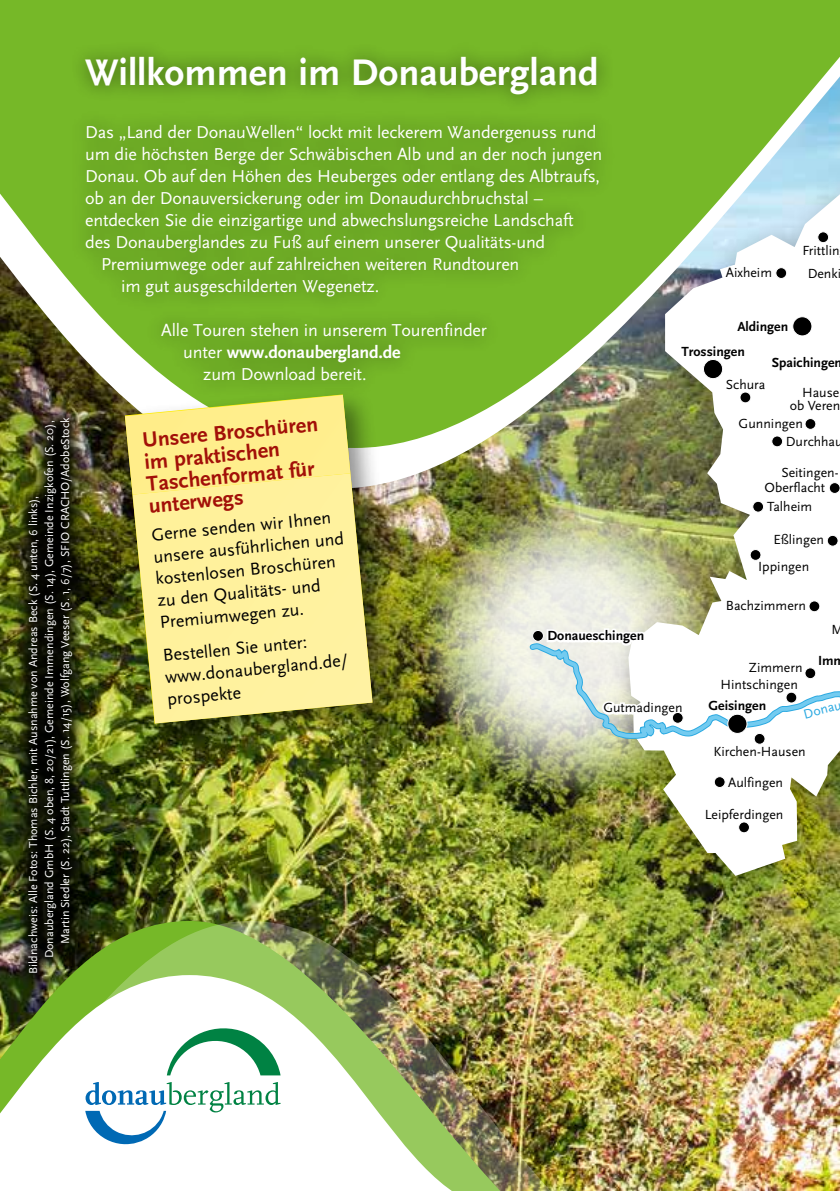
<style>
.page{position:relative;width:840px;height:1191px;background:#fff}
.page>*{position:absolute;margin:0;border:0;box-sizing:border-box;transform-origin:0 0}
.t1{font:700 38.6px "Scala Sans";color:#fff}
.t2{font:700 22px/22.2px "Scala Sans OT";color:#a21008}
.t3{font:18px "Scala Sans";letter-spacing:-.01em;color:#fff}
.t4{font:18px/22px "Scala Sans";color:#000}
.t5{font:700 18px "Scala Sans";letter-spacing:-.01em;color:#fff}
.t6{font:13.8px/13.6px "Scala Sans";color:#000;text-align:right}
.t7{font:700 13.8px "Scala Sans";color:#000}
.t8{font:13.8px "Scala Sans";color:#2ba9e1}
.t9{font:12px "Scala Sans OT";color:#fff}
.s1{font-weight:400}
</style>
<div class="page">
<img style="left:0;top:488px;width:839px;height:433px">
<img style="left:423px;top:497px;width:296px;height:296px;border-radius:50%">
<svg style="left:0;top:0;width:839px;height:448px;fill:#76b828"></svg>
<img style="left:599px;top:65px;width:240px;height:825px">
<img style="left:628px;top:194px;width:211px;height:682px">
<img style="left:527px;top:315px;width:312px;height:425px">
<svg style="left:544px;top:626px;width:102px;height:22px"></svg>
<svg style="left:599px;top:698px;width:86px;height:22px"></svg>
<div style="left:532px;top:630px;width:11px;height:12px;background:#000;border:1px solid #fff;border-radius:50%"></div>
<div style="left:804px;top:418px;width:11px;height:12px;background:#000;border:1px solid #fff;border-radius:50%"></div>
<svg style="left:770px;top:435px;width:12px;height:12px"></svg>
<svg style="left:713px;top:776px;width:12px;height:12px"></svg>
<div style="left:753px;top:733px;width:12px;height:11px;background:#000;border:1px solid #fff;border-radius:50%"></div>
<svg style="left:737px;top:821px;width:12px;height:12px"></svg>
<div style="left:671px;top:712px;width:12px;height:11px;background:#000;border:1px solid #fff;border-radius:50%"></div>
<div style="left:727px;top:713px;width:20px;height:21px;background:#000;border:1px solid #fff;border-radius:50%"></div>
<div style="left:785px;top:691px;width:11px;height:12px;background:#000;border:1px solid #fff;border-radius:50%"></div>
<div style="left:804px;top:667px;width:11px;height:12px;background:#000;border:1px solid #fff;border-radius:50%"></div>
<div style="left:808px;top:600px;width:11px;height:12px;background:#000;border:1px solid #fff;border-radius:50%"></div>
<div style="left:826px;top:535px;width:12px;height:11px;background:#000;border:1px solid #fff;border-radius:50%"></div>
<div style="left:749px;top:549px;width:12px;height:12px;background:#000;border:1px solid #fff;border-radius:50%"></div>
<svg style="left:791px;top:316px;width:21px;height:20px"></svg>
<div style="left:828px;top:482px;width:11px;height:12px;background:#000;border:1px solid #fff;border-radius:50%"></div>
<svg style="left:774px;top:267px;width:12px;height:12px"></svg>
<svg style="left:702px;top:359px;width:20px;height:20px"></svg>
<svg style="left:816px;top:231px;width:12px;height:12px"></svg>
<div style="left:739px;top:391px;width:11px;height:12px;background:#000;border:1px solid #fff;border-radius:50%"></div>
<svg style="left:751px;top:501px;width:12px;height:11px"></svg>
<img style="left:0;top:921px;width:839px;height:270px">
<img style="left:0;top:975px;width:738px;height:216px">
<svg style="left:85px;top:1082px;width:195px;height:62px"></svg>
<svg style="left:167px;top:1027px;width:113px;height:48px"></svg>
<div style="left:68px;top:39px;width:551px;height:360px;background:#000;opacity:.5"></div>
<img style="left:10px;top:399px;width:80px;height:592px">
<div style="left:117px;top:386px;width:286px;height:367px;background:#000;opacity:.45"></div>
<svg style="left:125px;top:395px;width:247px;height:328px"></svg>
<svg style="left:125px;top:395px;width:225px;height:99px"></svg>
<h1 class="t1" style="left:85px;top:52px;width:515px">Willkommen im Donaubergland</h1>
<p class="t3" style="left:85px;top:122px;width:512px">Das „Land der DonauWellen“ lockt mit leckerem Wandergenuss rund</p>
<p class="t3" style="left:85px;top:144px;width:518px">um die höchsten Berge der Schwäbischen Alb und an der noch jungen</p>
<p class="t3" style="left:85px;top:166px;width:516px">Donau. Ob auf den Höhen des Heuberges oder entlang des Albtraufs,</p>
<p class="t3" style="left:85px;top:188px;width:459px">ob an der Donauversickerung oder im Donaudurchbruchstal –</p>
<p class="t3" style="left:85px;top:210px;width:489px">entdecken Sie die einzigartige und abwechslungsreiche Landschaft</p>
<p class="t3" style="left:85px;top:232px;width:461px">des Donauberglandes zu Fuß auf einem unserer Qualitäts-und</p>
<p class="t3" style="left:101px;top:254px;width:419px">Premiumwege oder auf zahlreichen weiteren Rundtouren</p>
<p class="t3" style="left:121px;top:276px;width:259px">im gut ausgeschilderten Wegenetz.</p>
<p class="t3" style="left:161px;top:320px;width:327px">Alle Touren stehen in unserem Tourenfinder</p>
<p class="t5" style="left:183px;top:343px;width:219px"><span class="s1">unter</span> www.donaubergland.de</p>
<p class="t3" style="left:203px;top:364px;width:165px">zum Download bereit.</p>
<p class="t6" style="left:725px;top:265px;width:48px">Aixheim</p>
<p class="t6" style="left:801px;top:244px;width:39px">Frittlin</p>
<p class="t6" style="left:807px;top:267px;width:35px">Denki</p>
<p class="t7" style="left:737px;top:319px;width:52px">Aldingen</p>
<p class="t7" style="left:681px;top:344px;width:65px">Trossingen</p>
<p class="t7" style="left:771px;top:355px;width:72px">Spaichingen</p>
<p class="t6" style="left:725px;top:378px;width:41px">Schura</p>
<p class="t6" style="left:789px;top:386px;width:52px">Hause ob Veren</p>
<p class="t9" style="left:43px;top:958px;width:539px;rotate:-90deg">Donaubergland GmbH (S. 4 oben, 8, 20/21), Gemeinde Immendingen (S. 14), Gemeinde Inzigkofen (S. 20),</p>
<p class="t9" style="left:59px;top:944px;width:528px;rotate:-90deg">Martin Siedler (S. 22), Stadt Tuttlingen (S. 14/15), Wolfgang Veeser (S. 1, 6/7), SFIO CRACHO/AdobeStock</p>
<p class="t2" style="left:141px;top:429px;width:178px;rotate:-5deg">Unsere Broschüren im praktischen<br>Taschenformat für unterwegs</p>
<p class="t9" style="left:27px;top:974px;width:480px;rotate:-90deg">Bildnachweis: Alle Fotos: Thomas Bichler, mit Ausnahme von Andreas Beck (S. 4 unten, 6 links),</p>
<p class="t4" style="left:150px;top:523px;width:193px;rotate:-5deg">Gerne senden wir Ihnen unsere ausführlichen und kostenlosen Broschüren zu den Qualitäts- und<br>Premiumwegen zu.</p>
<p class="t4" style="left:162px;top:644px;width:185px;rotate:-5deg">Bestellen Sie unter: www.donaubergland.de/ prospekte</p>
<p class="t7" style="left:547px;top:628px;width:98px">Donaueschingen</p>
<p class="t6" style="left:603px;top:701px;width:81px">Gutmadingen</p>
<p class="t6" style="left:738px;top:416px;width:66px">Gunningen</p>
<p class="t6" style="left:785px;top:434px;width:58px">Durchhau</p>
<p class="t6" style="left:780px;top:465px;width:59px">Seitingen-</p>
<p class="t6" style="left:764px;top:481px;width:62px">Oberflacht</p>
<p class="t6" style="left:766px;top:500px;width:46px">Talheim</p>
<p class="t6" style="left:773px;top:533px;width:52px">Eßlingen</p>
<p class="t6" style="left:757px;top:560px;width:53px">Ippingen</p>
<p class="t6" style="left:725px;top:598px;width:81px">Bachzimmern</p>
<p class="t6" style="left:831px;top:623px;width:14px">M</p>
<p class="t7" style="left:817px;top:652px;width:29px">Imm</p>
<p class="t8" style="left:801px;top:707px;width:40px;rotate:-15deg">D onau</p>
<p class="t6" style="left:748px;top:660px;width:55px">Zimmern</p>
<p class="t7" style="left:708px;top:697px;width:59px">Geisingen</p>
<p class="t6" style="left:720px;top:678px;width:79px">Hintschingen</p>
<p class="t6" style="left:713px;top:745px;width:94px">Kirchen-Hausen</p>
<p class="t6" style="left:727px;top:776px;width:56px">Aulfingen</p>
<p class="t6" style="left:704px;top:808px;width:80px">Leipferdingen</p>
</div>
